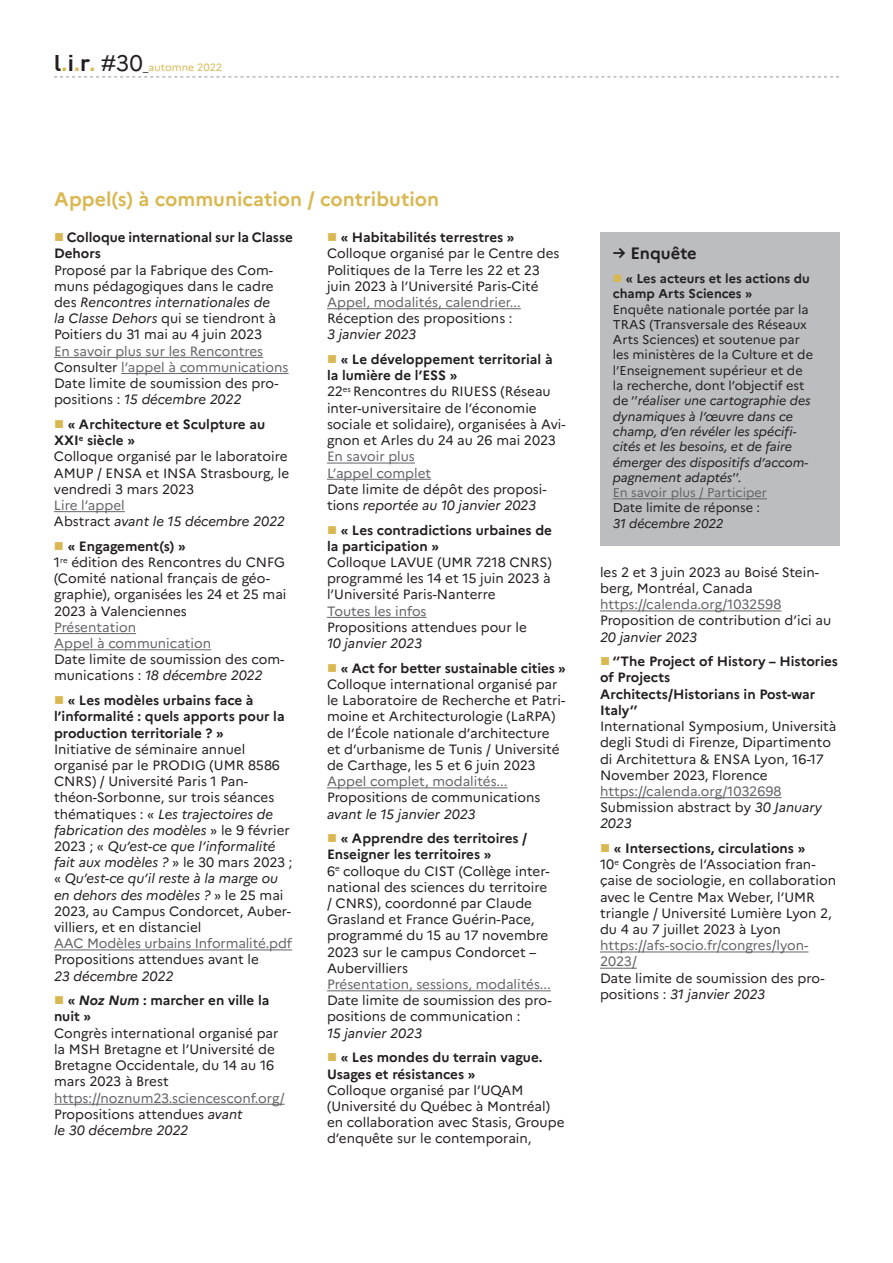
<style>
.page{position:relative;width:893px;height:1263px;background:#fff}
.page>*{position:absolute;margin:0;border:0;box-sizing:border-box;transform-origin:0 0}
.t1{font:700 19.5px "Marianne";color:#d9b852}
.t2{font:700 16.5px "Marianne";color:#231f20}
.t3{font:13.5px/16.2px "Marianne";color:#231f20}
.t4{font:13.5px/16.2px "Marianne";color:#636366}
.t5{font:700 13.5px/16.2px "Marianne";color:#231f20}
.t6{font:italic 13.5px/16.2px "Marianne";color:#231f20}
.t7{font:12.75px/15.3px "Marianne";color:#231f20}
.t8{font:700 12.75px/15.3px "Marianne";color:#231f20}
.t9{font:italic 12.75px "Marianne";letter-spacing:-.01em;color:#231f20}
.t10{font:10.5px "Marianne";color:#d9b852}
.s1{font-family:"DIN Pro";font-weight:700;font-size:22.5px;color:#231f20}
.s2{font-family:"DIN Pro";font-weight:700;font-size:22.5px}
.s3{font-size:22.5px;color:#231f20}
.s4{color:#231f20}
.s5{color:#d9b852}
.s6{font-style:italic}
.s7{font-style:italic;color:#231f20}
.s8{font-weight:700}
.s9{font-style:normal;color:#636366}
.s10{font-style:normal}
.s11{color:#636366}
</style>
<div class="page">
<svg style="left:54px;top:77px;width:785px;height:1px"></svg>
<hr style="left:54px;top:357px;width:209px;height:1px;background:#636366">
<hr style="left:121px;top:373px;width:168px;height:1px;background:#636366">
<hr style="left:54px;top:511px;width:71px;height:1px;background:#636366">
<hr style="left:54px;top:633px;width:82px;height:1px;background:#636366">
<hr style="left:54px;top:649px;width:157px;height:1px;background:#636366">
<hr style="left:54px;top:949px;width:238px;height:1px;background:#636366">
<hr style="left:54px;top:1104px;width:231px;height:1px;background:#636366">
<hr style="left:327px;top:308px;width:194px;height:1px;background:#636366">
<hr style="left:327px;top:463px;width:88px;height:1px;background:#636366">
<hr style="left:327px;top:479px;width:104px;height:1px;background:#636366">
<hr style="left:327px;top:617px;width:100px;height:1px;background:#636366">
<hr style="left:327px;top:787px;width:180px;height:1px;background:#636366">
<hr style="left:327px;top:990px;width:224px;height:1px;background:#636366">
<hr style="left:600px;top:610px;width:181px;height:1px;background:#636366">
<hr style="left:600px;top:797px;width:182px;height:1px;background:#636366">
<hr style="left:600px;top:951px;width:208px;height:1px;background:#636366">
<hr style="left:600px;top:968px;width:37px;height:1px;background:#636366">
<div style="left:600px;top:232px;width:239px;height:313px;background:#bcbdc0"></div>
<hr style="left:613px;top:498px;width:154px;height:1px;background:#636366">
<p class="t10" style="left:54px;top:61px;width:170px"><span class="s1">l</span><span class="s2">.</span><span class="s1">i</span><span class="s2">.</span><span class="s1">r</span><span class="s2">.</span> <span class="s3">#30</span><span class="s4">_</span>automne 2022</p>
<h1 class="t1" style="left:54px;top:187px;width:387px">Appel(s) à communication / contribution</h1>
<p class="t5" style="left:54px;top:229px;width:240px"><span class="s5">■</span> Colloque international sur la Classe<br>Dehors</p>
<p class="t3" style="left:54px;top:262px;width:224px">Proposé par la Fabrique des Com&shy;muns pédagogiques dans le cadre des <span class="s6">Rencontres internationales de la Classe Dehors</span> qui se tiendront à<br>Poitiers du 31 mai au 4 juin 2023</p>
<p class="t4" style="left:54px;top:343px;width:236px">En savoir plus sur les Rencontres <span class="s4">Consulter</span> l’appel à communications <span class="s4">Date limite de soumission des pro&shy;positions :</span> <span class="s7">15 décembre 2022</span></p>
<p class="t3" style="left:54px;top:416px;width:237px"><span class="s5">■</span> <span class="s8">« Architecture et Sculpture au<br>XXI</span><sup>e</sup> <span class="s8">siècle »<br></span>Colloque organisé par le laboratoire<br>AMUP / ENSA et INSA Strasbourg, le vendredi 3 mars 2023</p>
<p class="t6" style="left:54px;top:497px;width:232px"><span class="s9">Lire l’appel<br></span><span class="s10">Abstract</span> avant le 15 décembre 2022</p>
<p class="t3" style="left:54px;top:538px;width:234px"><span class="s5">■</span> <span class="s8">« Engagement(s) »<br></span>1<sup>re</sup> édition des Rencontres du CNFG (Comité national français de géo&shy;graphie), organisées les 24 et 25 mai<br>2023 à Valenciennes</p>
<p class="t4" style="left:54px;top:619px;width:159px">Présentation<br>Appel à communication</p>
<p class="t3" style="left:54px;top:651px;width:232px">Date limite de soumission des com&shy;munications : <span class="s6">18 décembre 2022</span></p>
<p class="t5" style="left:54px;top:692px;width:232px"><span class="s5">■</span> « Les modèles urbains face à l’informalité : quels apports pour la production territoriale ? »</p>
<p class="t3" style="left:54px;top:741px;width:240px">Initiative de séminaire annuel organisé par le PRODIG (UMR 8586<br>CNRS) / Université Paris 1 Pan&shy;théon-Sorbonne, sur trois séances thématiques : « <span class="s6">Les trajectoires de fabrication des modèles</span> » le 9 février 2023 ; « <span class="s6">Qu’est-ce que l’informalité fait aux modèles ?</span> » le 30 mars 2023 ; « <span class="s6">Qu’est-ce qu’il reste à la marge ou en dehors des modèles ?</span> » le 25 mai 2023, au Campus Condorcet, Auber&shy;villiers, et en distanciel</p>
<p class="t4" style="left:54px;top:935px;width:240px">AAC Modèles urbains Informalité.pdf</p>
<p class="t3" style="left:54px;top:951px;width:206px">Propositions attendues avant le</p>
<p class="t6" style="left:54px;top:968px;width:121px">23 décembre 2022</p>
<p class="t5" style="left:54px;top:992px;width:217px"><span class="s5">■</span> « <span class="s6">Noz Num</span> : marcher en ville la nuit »</p>
<p class="t3" style="left:54px;top:1025px;width:226px">Congrès international organisé par la MSH Bretagne et l’Université de<br>Bretagne Occidentale, du 14 au 16 mars 2023 à Brest</p>
<p class="t4" style="left:54px;top:1089px;width:232px">https://noznum23.sciencesconf.org/<br><span class="s4">Propositions attendues</span> <span class="s7">avant<br>le 30 décembre 2022</span></p>
<p class="t3" style="left:327px;top:229px;width:234px"><span class="s5">■</span> <span class="s8">« Habitabilités terrestres » </span>Colloque organisé par le Centre des Politiques de la Terre les 22 et 23 juin 2023 à l’Université Paris-Cité</p>
<p class="t4" style="left:327px;top:294px;width:195px">Appel, modalités, calendrier...</p>
<p class="t3" style="left:327px;top:310px;width:187px">Réception des propositions :</p>
<p class="t6" style="left:327px;top:326px;width:91px">3 janvier 2023</p>
<p class="t3" style="left:327px;top:351px;width:240px"><span class="s5">■</span> <span class="s8">« Le développement territorial à la lumière de l’ESS »<br></span>22<sup>es</sup> Rencontres du RIUESS (Réseau inter-universitaire de l’économie sociale et solidaire), organisées à Avi&shy;gnon et Arles du 24 au 26 mai 2023</p>
<p class="t4" style="left:327px;top:448px;width:106px">En savoir plus<br>L’appel complet</p>
<p class="t3" style="left:327px;top:481px;width:221px">Date limite de dépôt des proposi&shy;tions <span class="s6">reportée au 10 janvier 2023</span></p>
<p class="t5" style="left:327px;top:522px;width:226px"><span class="s5">■</span> « Les contradictions urbaines de la participation »</p>
<p class="t3" style="left:327px;top:554px;width:226px;text-align:justify">Colloque LAVUE (UMR 7218 CNRS) programmé les 14 et 15 juin 2023 à l’Université Paris-Nanterre</p>
<p class="t4" style="left:327px;top:603px;width:101px">Toutes les infos</p>
<p class="t3" style="left:327px;top:619px;width:201px">Propositions attendues pour le</p>
<p class="t6" style="left:327px;top:635px;width:97px">10 janvier 2023</p>
<p class="t3" style="left:327px;top:660px;width:240px"><span class="s5">■</span> <span class="s8">« Act for better sustainable cities » </span>Colloque international organisé par le Laboratoire de Recherche et Patri&shy;moine et Architecturologie (LaRPA) de l’École nationale d’architecture et d’urbanisme de Tunis / Université de Carthage, les 5 et 6 juin 2023</p>
<p class="t4" style="left:327px;top:773px;width:182px">Appel complet, modalités...</p>
<p class="t3" style="left:327px;top:789px;width:215px">Propositions de communications</p>
<p class="t6" style="left:327px;top:806px;width:150px">avant le 15 janvier 2023</p>
<p class="t3" style="left:327px;top:830px;width:224px"><span class="s5">■</span> <span class="s8">« Apprendre des territoires /<br>Enseigner les territoires »<br></span>6<sup>e</sup> colloque du CIST (Collège inter&shy;national des sciences du territoire / CNRS), coordonné par Claude<br>Grasland et France Guérin-Pace, programmé du 15 au 17 novembre<br>2023 sur le campus Condorcet –<br>Aubervilliers</p>
<p class="t4" style="left:327px;top:976px;width:225px">Présentation, sessions, modalités...</p>
<p class="t3" style="left:327px;top:992px;width:226px">Date limite de soumission des pro&shy;positions de communication :</p>
<p class="t6" style="left:327px;top:1025px;width:97px">15 janvier 2023</p>
<p class="t5" style="left:327px;top:1049px;width:217px"><span class="s5">■</span> « Les mondes du terrain vague.<br>Usages et résistances »</p>
<p class="t3" style="left:327px;top:1082px;width:239px">Colloque organisé par l’UQAM (Université du Québec à Montréal) en collaboration avec Stasis, Groupe d’enquête sur le contemporain,</p>
<p class="t2" style="left:613px;top:243px;width:86px">→ Enquête</p>
<p class="t8" style="left:613px;top:271px;width:199px"><span class="s5">■</span> « Les acteurs et les actions du champ Arts Sciences »</p>
<p class="t7" style="left:613px;top:301px;width:202px">Enquête nationale portée par la<br>TRAS (Transversale des Réseaux<br>Arts Sciences) et soutenue par les ministères de la Culture et de l’Enseignement supérieur et de la recherche, dont l’objectif est de ‘’<span class="s6">réaliser une cartographie des dynamiques à l’œuvre dans ce champ, d’en révéler les spécifi&shy;cités et les besoins, et de faire émerger des dispositifs d’accom&shy;pagnement adaptés</span>’’.<br><span class="s11">En savoir plus / Participer</span></p>
<p class="t7" style="left:613px;top:500px;width:149px">Date limite de réponse :</p>
<p class="t9" style="left:613px;top:515px;width:112px">31 décembre 2022</p>
<p class="t3" style="left:600px;top:564px;width:220px">les 2 et 3 juin 2023 au Boisé Stein&shy;berg, Montréal, Canada</p>
<p class="t4" style="left:600px;top:596px;width:183px">https://calenda.org/1032598</p>
<p class="t3" style="left:600px;top:612px;width:233px">Proposition de contribution d’ici au</p>
<p class="t6" style="left:600px;top:629px;width:99px">20 janvier 2023</p>
<p class="t5" style="left:600px;top:653px;width:239px"><span class="s5">■</span> ‘’The Project of History – Histories of Projects<br>Architects/Historians in Post-war<br>Italy’’</p>
<p class="t3" style="left:600px;top:718px;width:238px">International Symposium, Università degli Studi di Firenze, Dipartimento di Architettura &amp; ENSA Lyon, 16-17<br>November 2023, Florence</p>
<p class="t4" style="left:600px;top:783px;width:224px">https://calenda.org/1032698<br><span class="s4">Submission abstract by</span> <span class="s7">30 January<br>2023</span></p>
<p class="t3" style="left:600px;top:840px;width:238px"><span class="s5">■</span> <span class="s8">« Intersections, circulations »<br></span>10<sup>e</sup> Congrès de l’Association fran&shy;çaise de sociologie, en collaboration avec le Centre Max Weber, l’UMR triangle / Université Lumière Lyon 2, du 4 au 7 juillet 2023 à Lyon</p>
<p class="t4" style="left:600px;top:937px;width:210px">https://afs-socio.fr/congres/lyon-<br>2023/</p>
<p class="t3" style="left:600px;top:970px;width:226px">Date limite de soumission des pro&shy;positions : <span class="s6">31 janvier 2023</span></p>
</div>
